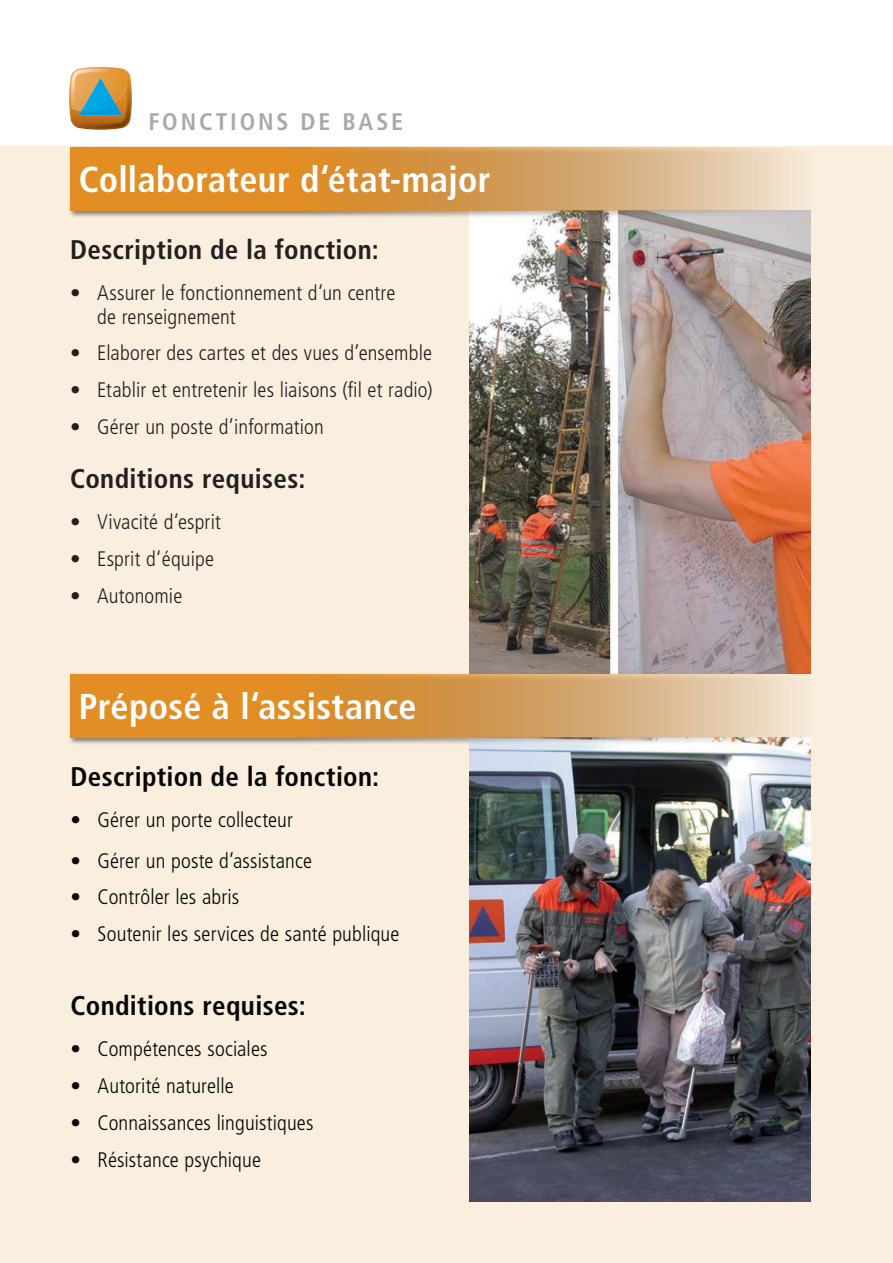
<style>
.page{position:relative;width:893px;height:1263px;background:#fff}
.page>*{position:absolute;margin:0;border:0;box-sizing:border-box;transform-origin:0 0}
.Untertitel{font:700 condensed 36px "Frutiger LT Std";letter-spacing:.01em;color:#fff}
.Untertitel-2{font:700 condensed 27px "Frutiger LT Std";letter-spacing:.015em;color:#231f20}
.Untertitel-3{font:700 condensed 27px "Frutiger LT Std";letter-spacing:.015em;color:#040503}
.Rubriktitel{font:700 condensed 24px "Frutiger LT Std";letter-spacing:.12em;color:#a8a9ad}
.Untertitel-4{font:300 condensed 21px/24px "Frutiger LT Std";letter-spacing:.005em;color:#231f20}
.Untertitel-5{font:300 condensed 21px "Frutiger LT Std";letter-spacing:.005em;color:#040503}
</style>
<div class="page">
<div style="left:0;top:147px;width:893px;height:1116px;background:#faeede"></div>
<img style="left:69px;top:111px;width:60px;height:19px">
<svg style="left:79px;top:111px;width:43px;height:4px"></svg>
<img style="left:69px;top:67px;width:60px;height:44px">
<img style="left:82px;top:78px;width:33px;height:33px">
<img style="left:470px;top:745px;width:340px;height:456px">
<img style="left:470px;top:218px;width:340px;height:454px">
<div style="left:68px;top:145px;width:745px;height:73px;background:#231f20;opacity:.55"></div>
<svg style="left:70px;top:147px;width:740px;height:63px;background:#dca258"></svg>
<div style="left:68px;top:672px;width:745px;height:73px;background:#231f20;opacity:.55"></div>
<svg style="left:70px;top:674px;width:740px;height:64px;background:#dca158"></svg>
<p class="Rubriktitel" style="left:148px;top:107px;width:256px">FONCTIONS DE BASE</p>
<p class="Untertitel" style="left:79px;top:158px;width:413px">Collaborateur d‘état-major</p>
<p class="Untertitel-2" style="left:70px;top:233px;width:310px">Description de la fonction:</p>
<p class="Untertitel-4" style="left:97px;top:281px;width:300px;text-indent:-27px">• Assurer le fonctionnement d‘un centre de renseignement</p>
<p class="Untertitel-4" style="left:70px;top:341px;width:363px">• Elaborer des cartes et des vues d’ensemble</p>
<p class="Untertitel-4" style="left:70px;top:378px;width:364px">• Etablir et entretenir les liaisons (fil et radio)</p>
<p class="Untertitel-4" style="left:70px;top:415px;width:255px">• Gérer un poste d’information</p>
<p class="Untertitel-2" style="left:70px;top:463px;width:237px">Conditions requises:</p>
<p class="Untertitel-4" style="left:70px;top:510px;width:152px">• Vivacité d‘esprit</p>
<p class="Untertitel-4" style="left:70px;top:547px;width:145px">• Esprit d‘équipe</p>
<p class="Untertitel-4" style="left:70px;top:584px;width:114px">• Autonomie</p>
<p class="Untertitel" style="left:79px;top:685px;width:339px">Préposé à l‘assistance</p>
<p class="Untertitel-3" style="left:71px;top:760px;width:310px">Description de la fonction:</p>
<p class="Untertitel-5" style="left:71px;top:807px;width:224px">• Gérer un porte collecteur</p>
<p class="Untertitel-5" style="left:71px;top:848px;width:243px">• Gérer un poste d’assistance</p>
<p class="Untertitel-5" style="left:71px;top:885px;width:170px">• Contrôler les abris</p>
<p class="Untertitel-5" style="left:71px;top:922px;width:330px">• Soutenir les services de santé publique</p>
<p class="Untertitel-3" style="left:71px;top:990px;width:237px">Conditions requises:</p>
<p class="Untertitel-5" style="left:71px;top:1037px;width:199px">• Compétences sociales</p>
<p class="Untertitel-5" style="left:71px;top:1074px;width:165px">• Autorité naturelle</p>
<p class="Untertitel-5" style="left:71px;top:1111px;width:244px">• Connaissances linguistiques</p>
<p class="Untertitel-5" style="left:71px;top:1147px;width:192px">• Résistance psychique</p>
</div>
